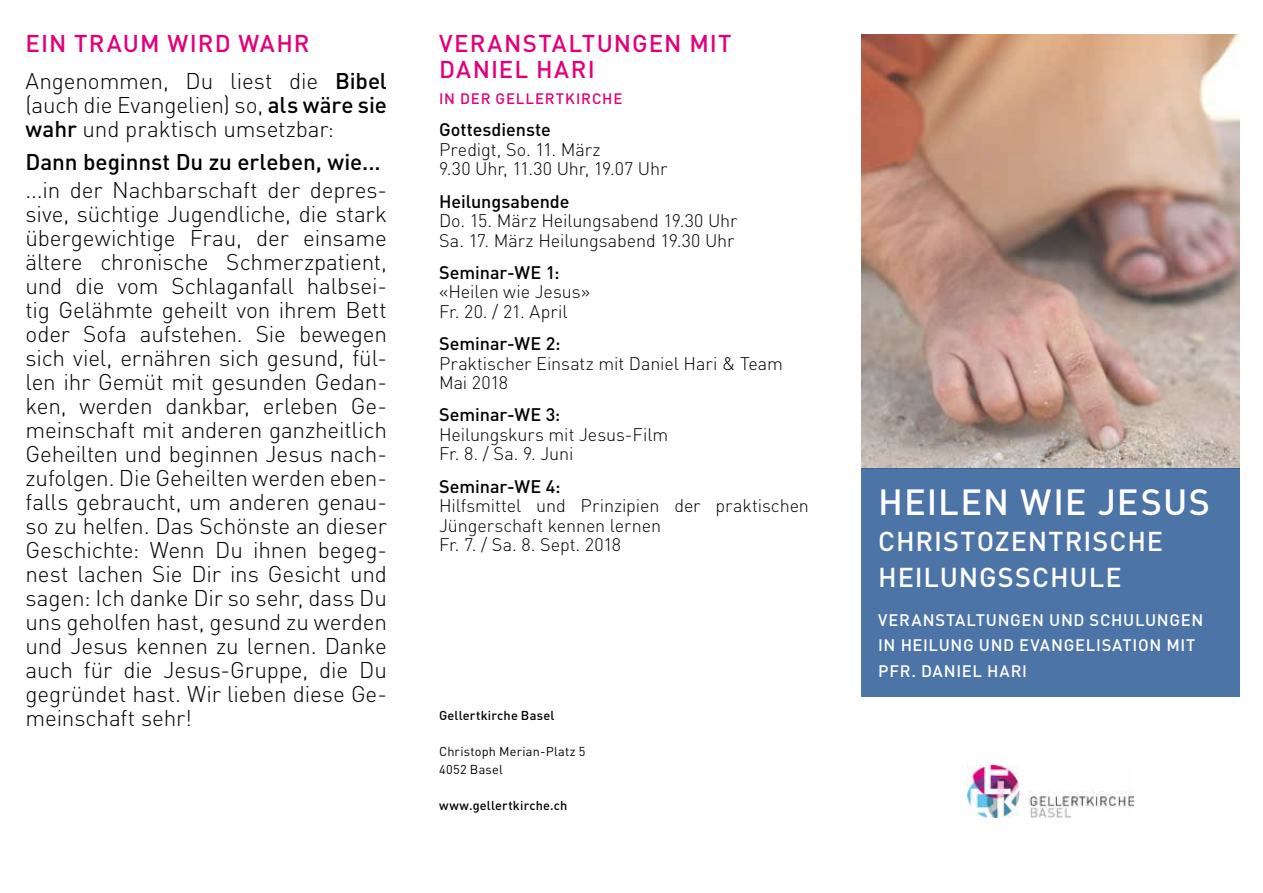
<style>
.page{position:relative;width:1263px;height:893px;background:#fff}
.page>*{position:absolute;margin:0;border:0;box-sizing:border-box;transform-origin:0 0}
.t1{font:500 36px "DIN Pro";letter-spacing:.03em;color:#fff}
.t2{font:500 27px/36px "DIN Pro";letter-spacing:.035em;color:#fff}
.t3{font:500 24px/25.8px "DIN Pro";letter-spacing:.045em;color:#e2007a}
.t4{font:300 22.5px/24px "DIN Pro";letter-spacing:-.005em;color:#000;text-align:justify}
.t5{font:500 22.5px "DIN Pro";letter-spacing:-.005em;color:#000}
.t6{font:300 18px/19.5px "DIN Pro";letter-spacing:-.005em;color:#000}
.t7{font:500 18px "DIN Pro";letter-spacing:-.005em;color:#000}
.t8{font:500 16.5px/25.5px "DIN Pro";letter-spacing:.04em;color:#fff}
.t9{font:500 15px "DIN Pro";letter-spacing:.055em;color:#e2007a}
.t10{font:500 12.75px "DIN Pro";letter-spacing:.015em;color:#000}
.t11{font:12.75px/18px "DIN Pro";letter-spacing:.015em;color:#000}
.s1{font-weight:500}
</style>
<div class="page">
<img style="left:861px;top:34px;width:378px;height:434px">
<img style="left:967px;top:765px;width:166px;height:53px">
<div style="left:861px;top:468px;width:378px;height:228px;background:#4d74a7"></div>
<p class="t3" style="left:26px;top:28px;width:286px">EIN TRAUM WIRD WAHR</p>
<p class="t4" style="left:26px;top:67px;width:363px">Angenommen, Du liest die <span class="s1">Bibel </span>(auch die Evangelien) so, <span class="s1">als wäre sie wahr</span> und praktisch umsetzbar:</p>
<p class="t5" style="left:26px;top:143px;width:357px">Dann beginnst Du zu erleben, wie...</p>
<p class="t4" style="left:26px;top:176px;width:363px">...in der Nachbarschaft der depres&shy;sive, süchtige Jugendliche, die stark übergewichtige Frau, der einsame ältere chronische Schmerzpatient, und die vom Schlaganfall halbsei&shy;tig Gelähmte geheilt von ihrem Bett oder Sofa aufstehen. Sie bewegen sich viel, ernähren sich gesund, fül&shy;len ihr Gemüt mit gesunden Gedan&shy;ken, werden dankbar, erleben Ge&shy;meinschaft mit anderen ganzheitlich Geheilten und beginnen Jesus nach&shy;zufolgen. Die Geheilten werden eben&shy;falls gebraucht, um anderen genau&shy;so zu helfen. Das Schönste an dieser Geschichte: Wenn Du ihnen begeg&shy;nest lachen Sie Dir ins Gesicht und sagen: Ich danke Dir so sehr, dass Du uns geholfen hast, gesund zu werden und Jesus kennen zu lernen. Danke auch für die Jesus-Gruppe, die Du gegründet hast. Wir lieben diese Ge&shy;meinschaft sehr!</p>
<p class="t3" style="left:439px;top:28px;width:294px">VERANSTALTUNGEN MIT<br>DANIEL HARI</p>
<p class="t9" style="left:439px;top:87px;width:185px">IN DER GELLERTKIRCHE</p>
<p class="t7" style="left:439px;top:115px;width:113px">Gottesdienste</p>
<p class="t6" style="left:439px;top:138px;width:230px">Predigt, So. 11. März<br>9.30 Uhr, 11.30 Uhr, 19.07 Uhr</p>
<p class="t7" style="left:439px;top:187px;width:132px">Heilungsabende</p>
<p class="t6" style="left:439px;top:209px;width:300px">Do. 15. März Heilungsabend 19.30 Uhr<br>Sa. 17. März Heilungsabend 19.30 Uhr</p>
<p class="t7" style="left:439px;top:258px;width:122px">Seminar-WE 1:</p>
<p class="t6" style="left:439px;top:281px;width:153px">«Heilen wie Jesus»<br>Fr. 20. / 21. April</p>
<p class="t7" style="left:439px;top:329px;width:123px">Seminar-WE 2:</p>
<p class="t6" style="left:439px;top:352px;width:345px">Praktischer Einsatz mit Daniel Hari &amp; Team<br>Mai 2018</p>
<p class="t7" style="left:439px;top:400px;width:123px">Seminar-WE 3:</p>
<p class="t6" style="left:439px;top:423px;width:231px">Heilungskurs mit Jesus-Film<br>Fr. 8. / Sa. 9. Juni</p>
<p class="t7" style="left:439px;top:471px;width:123px">Seminar-WE 4:</p>
<p class="t6" style="left:439px;top:494px;width:371px">Hilfsmittel und Prinzipien der praktischen<br>Jüngerschaft kennen lernen<br>Fr. 7. / Sa. 8. Sept. 2018</p>
<p class="t10" style="left:439px;top:705px;width:117px">Gellertkirche Basel</p>
<p class="t11" style="left:439px;top:741px;width:148px">Christoph Merian-Platz 5<br>4052 Basel</p>
<p class="t10" style="left:439px;top:795px;width:130px">www.gellertkirche.ch</p>
<h1 class="t1" style="left:878px;top:473px;width:333px">HEILEN WIE JESUS</h1>
<p class="t2" style="left:878px;top:521px;width:286px">CHRISTOZENTRISCHE<br>HEILUNGSSCHULE</p>
<p class="t8" style="left:878px;top:605px;width:327px">VERANSTALTUNGEN UND SCHULUNGEN<br>IN HEILUNG UND EVANGELISATION MIT<br>PFR. DANIEL HARI</p>
</div>
